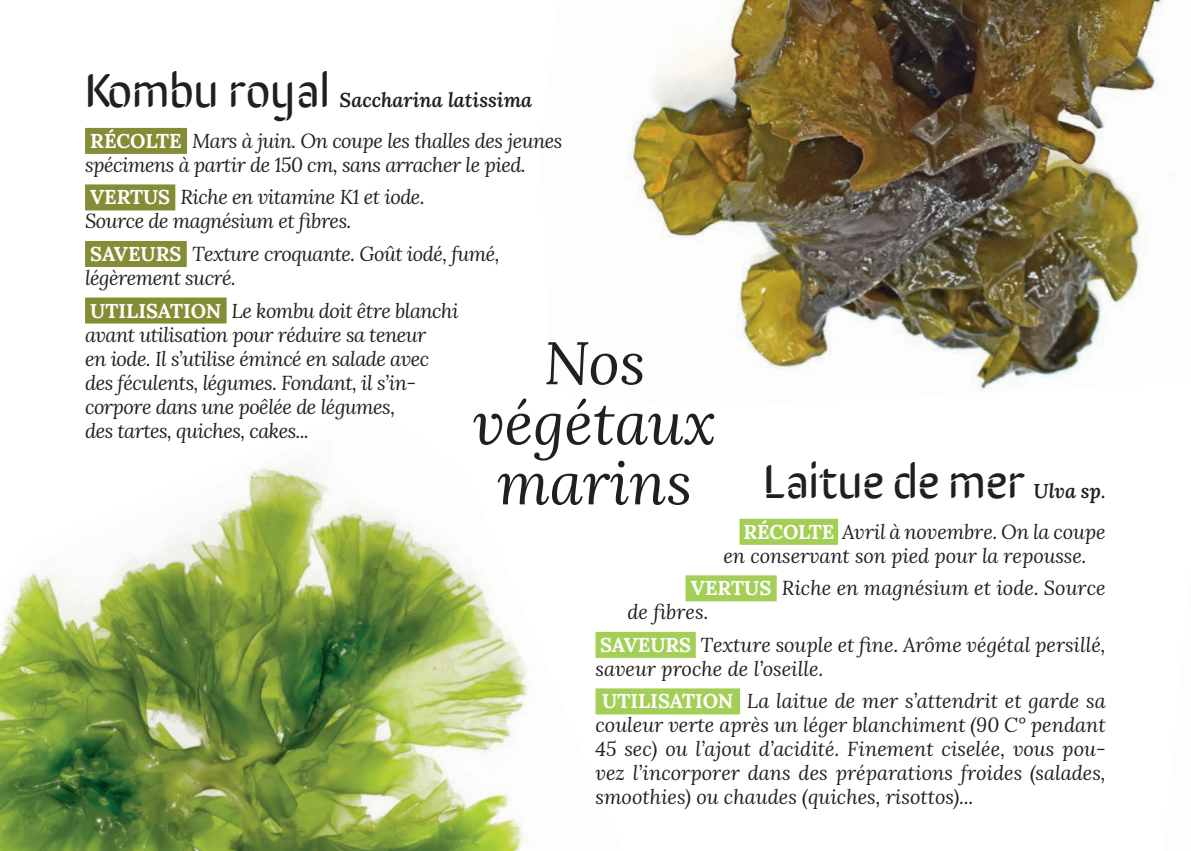
<style>
.page{position:relative;width:1191px;height:851px;background:#fff}
.page>*{position:absolute;margin:0;border:0;box-sizing:border-box;transform-origin:0 0}
.t1{font:italic 60px/60px "Lora";color:#231f20;text-align:center}
.t2{font:48px "Sirin Stencil";color:#231f20}
.t3{font:italic 20px/24px "Lora";letter-spacing:-.025em;color:#231f20}
.t4{font:italic 20px/24px "Lora";color:#231f20}
.t5{font:italic 20px/24px "Lora";letter-spacing:-.005em;color:#231f20}
.t6{font:italic 600 20px "Lora";color:#231f20}
.s1{font-weight:700;font-style:normal;color:#fff}
.s2{font-weight:500}
</style>
<div class="page">
<img style="left:629px;top:0;width:534px;height:390px">
<img style="left:0;top:460px;width:623px;height:390px">
<div style="left:739px;top:518px;width:99px;height:26px;background:#a3cf57"></div>
<div style="left:685px;top:575px;width:91px;height:26px;background:#a3cf57"></div>
<div style="left:595px;top:631px;width:101px;height:26px;background:#a3cf57"></div>
<div style="left:595px;top:688px;width:145px;height:26px;background:#a3cf57"></div>
<div style="left:85px;top:128px;width:102px;height:26px;background:#848d35"></div>
<div style="left:85px;top:184px;width:90px;height:26px;background:#848d35"></div>
<div style="left:85px;top:241px;width:102px;height:26px;background:#848d35"></div>
<div style="left:85px;top:297px;width:142px;height:26px;background:#848d35"></div>
<p class="t2" style="left:85px;top:51px;width:246px">Kombu royal</p>
<p class="t6" style="left:340px;top:86px;width:194px">Saccharina latissima</p>
<p class="t3" style="left:85px;top:128px;width:479px"><span class="s1">RÉCOLTE</span> Mars à juin. On coupe les thalles des jeunes spécimens à partir de 150 cm, sans arracher le pied.</p>
<p class="t3" style="left:85px;top:185px;width:341px"><span class="s1">VERTUS</span> Riche en vitamine K1 et iode.<br>Source de magnésium et fibres.</p>
<p class="t3" style="left:85px;top:241px;width:416px"><span class="s1">SAVEURS</span> Texture croquante. Goût iodé, fumé, légèrement sucré.</p>
<p class="t3" style="left:85px;top:298px;width:375px"><span class="s1">UTILISATION</span> Le kombu doit être blanchi avant utilisation pour réduire sa teneur<br>en iode. Il s’utilise émincé en salade avec des féculents, légumes. Fondant, il s’in&shy;corpore dans une poêlée de légumes,<br>des tartes, quiches, cakes...</p>
<p class="t1" style="left:473px;top:332px;width:244px">Nos végétaux marins</p>
<p class="t2" style="left:763px;top:442px;width:263px">Laitue de mer</p>
<p class="t6" style="left:1033px;top:477px;width:74px">Ulva sp<span class="s2">.</span></p>
<p class="t5" style="left:723px;top:519px;width:383px;text-indent:20px"><span class="s1">RÉCOLTE</span> Avril à novembre. On la coupe en conservant son pied pour la repousse.</p>
<p class="t4" style="left:627px;top:575px;width:479px;text-indent:63px"><span class="s1">VERTUS</span> Riche en magnésium et iode. Source de fibres.</p>
<p class="t4" style="left:595px;top:632px;width:511px"><span class="s1">SAVEURS</span> Texture souple et fine. Arôme végétal persillé, saveur proche de l’oseille.</p>
<p class="t3" style="left:595px;top:688px;width:512px;text-align:justify;text-indent:7px"><span class="s1">UTILISATION</span> La laitue de mer s’attendrit et garde sa couleur verte après un léger blanchiment (90 C° pendant 45 sec) ou l’ajout d’acidité. Finement ciselée, vous pou&shy;vez l’incorporer dans des préparations froides (salades, smoothies) ou chaudes (quiches, risottos)...</p>
</div>
